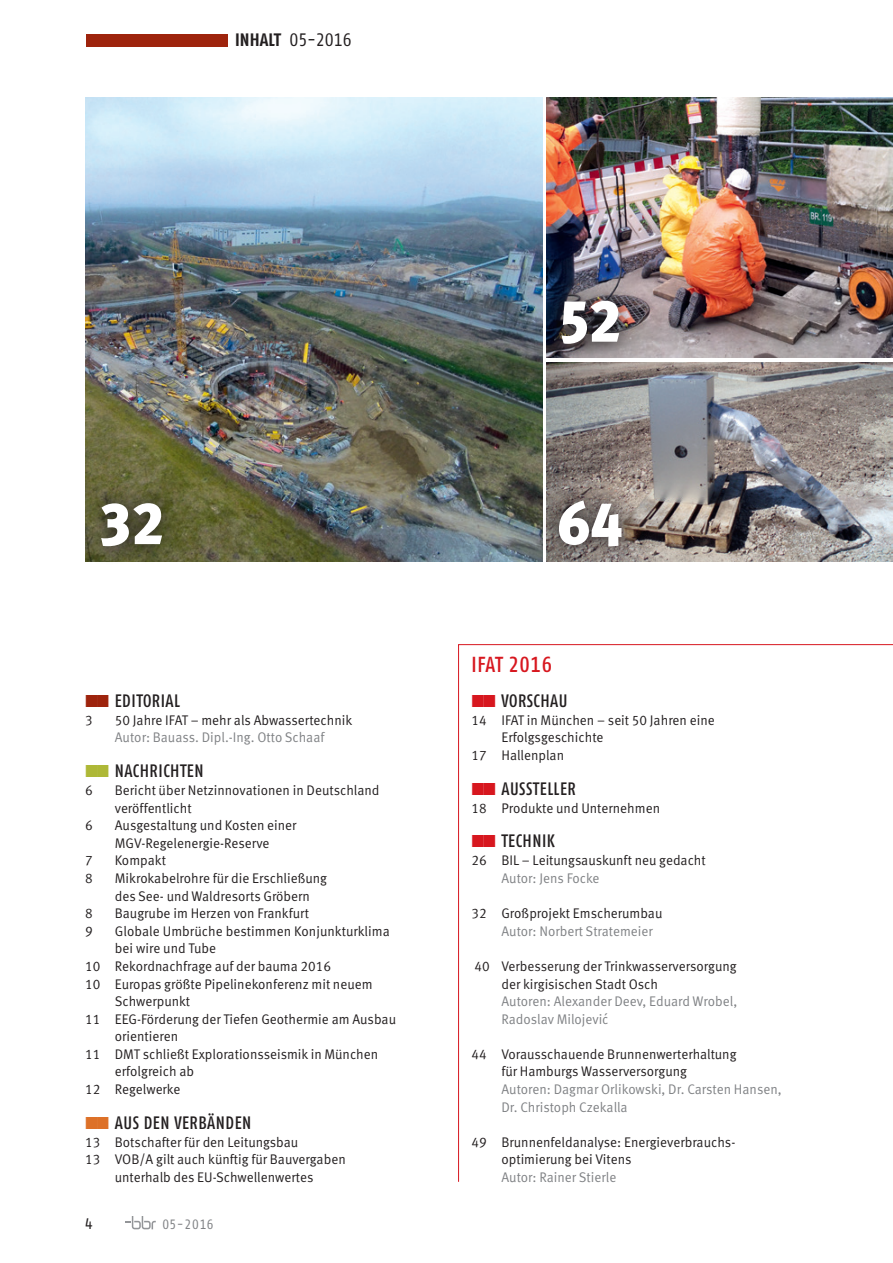
<style>
.page{position:relative;width:893px;height:1263px;background:#fff}
.page>*{position:absolute;margin:0;border:0;box-sizing:border-box;transform-origin:0 0}
.t1{font:900 59.55px "Meta OT";color:#fff;scale:.96 1}
.t2{font:500 condensed 21.75px "Fago OT";letter-spacing:.03em;color:#d7171f;scale:.96 1}
.t3{font:500 condensed 18px "Fago OT";letter-spacing:.03em;color:#231f20;scale:.96 1}
.t4{font:condensed 18px "Fago OT";color:#231f20}
.t5{font:condensed 15.3px "Fago OT";color:#231f20}
.t6{font:13.95px/17.5px "Meta OT Norm";color:#231f20;scale:.96 1}
.t7{font:13.95px/17.5px "Meta OT Norm";color:#808285;scale:.96 1}
.t8{font:condensed 13.5px "Fago OT";letter-spacing:.05em;color:#808285}
.s1{font-weight:700}
.s2{font-family:"Fago OT";font-stretch:condensed}
</style>
<div class="page">
<div style="left:86px;top:34px;width:141px;height:12px;background:#9e240d"></div>
<svg style="left:125px;top:1216px;width:31px;height:13px"></svg>
<svg style="left:458px;top:644px;width:435px;height:538px"></svg>
<img style="left:547px;top:362px;width:346px;height:199px">
<img style="left:547px;top:98px;width:346px;height:260px">
<img style="left:85px;top:98px;width:457px;height:463px">
<svg style="left:541px;top:484px;width:98px;height:78px;background:#7b726e"></svg>
<svg style="left:85px;top:485px;width:94px;height:77px;background:#553"></svg>
<img style="left:546px;top:283px;width:90px;height:75px">
<svg style="left:472px;top:695px;width:23px;height:12px"></svg>
<svg style="left:472px;top:783px;width:23px;height:12px"></svg>
<svg style="left:472px;top:835px;width:23px;height:12px"></svg>
<p class="t4" style="left:235px;top:29px;width:118px"><span class="s1">Inhalt</span> 05-2016</p>
<h1 class="t1" style="left:558px;top:285px;width:68px">52</h1>
<h1 class="t1" style="left:99px;top:487px;width:69px">32</h1>
<h1 class="t1" style="left:558px;top:487px;width:69px">64</h1>
<p class="t3" style="left:115px;top:690px;width:70px">EDITORIAL</p>
<p class="t6" style="left:85px;top:711px;width:9px">3</p>
<p class="t6" style="left:115px;top:711px;width:249px">50 Jahre IFAT – mehr als Abwassertechnik</p>
<p class="t7" style="left:115px;top:729px;width:220px">Autor: Bauass. Dipl.-Ing. Otto Schaaf</p>
<p class="t3" style="left:115px;top:760px;width:94px">NACHRICHTEN</p>
<p class="t6" style="left:85px;top:782px;width:9px">6</p>
<p class="t6" style="left:115px;top:782px;width:277px">Bericht über Netzinnovationen in Deutschland veröffentlicht</p>
<p class="t6" style="left:85px;top:817px;width:9px">6</p>
<p class="t6" style="left:115px;top:817px;width:191px">Ausgestaltung und Kosten einer<br>MGV-Regelenergie-Reserve</p>
<p class="t6" style="left:85px;top:852px;width:9px">7</p>
<p class="t6" style="left:115px;top:852px;width:55px">Kompakt</p>
<p class="t6" style="left:85px;top:870px;width:9px">8</p>
<p class="t6" style="left:115px;top:870px;width:223px">Mikrokabelrohre für die Erschließung des See- und Waldresorts Gröbern</p>
<p class="t6" style="left:85px;top:905px;width:9px">8</p>
<p class="t6" style="left:115px;top:905px;width:204px">Baugrube im Herzen von Frankfurt</p>
<p class="t6" style="left:85px;top:922px;width:9px">9</p>
<p class="t6" style="left:115px;top:922px;width:288px">Globale Umbrüche bestimmen Konjunkturklima</p>
<p class="t6" style="left:115px;top:940px;width:107px">bei wire und Tube</p>
<p class="t6" style="left:85px;top:958px;width:258px">10 Rekordnachfrage auf der bauma 2016</p>
<p class="t6" style="left:85px;top:975px;width:301px">10 Europas größte Pipelinekonferenz mit neuem</p>
<p class="t6" style="left:115px;top:993px;width:80px">Schwerpunkt</p>
<p class="t6" style="left:85px;top:1010px;width:326px">11 EEG-Förderung der Tiefen Geothermie am Ausbau</p>
<p class="t6" style="left:115px;top:1028px;width:67px">orientieren</p>
<p class="t6" style="left:85px;top:1045px;width:307px">11 DMT schließt Explorationsseismik in München</p>
<p class="t6" style="left:115px;top:1063px;width:84px">erfolgreich ab</p>
<p class="t6" style="left:85px;top:1081px;width:101px">12 Regelwerke</p>
<p class="t3" style="left:115px;top:1112px;width:144px">AUS DEN VERBÄNDEN</p>
<p class="t6" style="left:85px;top:1133px;width:224px">13 Botschafter für den Leitungsbau</p>
<p class="t6" style="left:85px;top:1151px;width:273px">13 VOB/A gilt auch künftig für Bauvergaben</p>
<p class="t6" style="left:115px;top:1169px;width:208px">unterhalb des EU-Schwellenwertes</p>
<p class="t5" style="left:85px;top:1215px;width:9px">4</p>
<p class="t8" style="left:162px;top:1216px;width:53px">05-2016</p>
<h2 class="t2" style="left:472px;top:651px;width:85px">IFAT 2016</h2>
<p class="t3" style="left:501px;top:690px;width:71px">VORSCHAU</p>
<p class="t6" style="left:472px;top:711px;width:255px">14 IFAT in München – seit 50 Jahren eine</p>
<p class="t6" style="left:501px;top:729px;width:108px">Erfolgsgeschichte</p>
<p class="t6" style="left:472px;top:746px;width:98px">17 Hallenplan</p>
<p class="t3" style="left:501px;top:778px;width:79px">AUSSTELLER</p>
<p class="t6" style="left:472px;top:799px;width:198px">18 Produkte und Unternehmen</p>
<p class="t3" style="left:501px;top:830px;width:57px">TECHNIK</p>
<p class="t6" style="left:472px;top:852px;width:245px">26 BIL – Leitungsauskunft neu gedacht</p>
<p class="t7" style="left:501px;top:870px;width:104px">Autor: Jens Focke</p>
<p class="t6" style="left:472px;top:905px;width:200px">32 Großprojekt Emscherumbau</p>
<p class="t7" style="left:501px;top:922px;width:159px">Autor: Norbert Stratemeier</p>
<p class="t6" style="left:501px;top:958px;width:247px;text-indent:-27px">40 Verbesserung der Trinkwasserversorgung der kirgisischen Stadt Osch</p>
<p class="t7" style="left:501px;top:993px;width:247px">Autoren: Alexander Deev, Eduard Wrobel,<br>Radoslav Milojevic<span class="s2">́</span></p>
<p class="t6" style="left:501px;top:1045px;width:246px;text-indent:-30px">44 Vorausschauende Brunnenwerterhaltung für Hamburgs Wasserversorgung</p>
<p class="t7" style="left:501px;top:1081px;width:294px">Autoren: Dagmar Orlikowski, Dr. Carsten Hansen,<br>Dr. Christoph Czekalla</p>
<p class="t6" style="left:501px;top:1133px;width:245px;text-indent:-30px">49 Brunnenfeldanalyse: Energieverbrauchs&shy;optimierung bei Vitens</p>
<p class="t7" style="left:501px;top:1169px;width:121px">Autor: Rainer Stierle</p>
</div>
